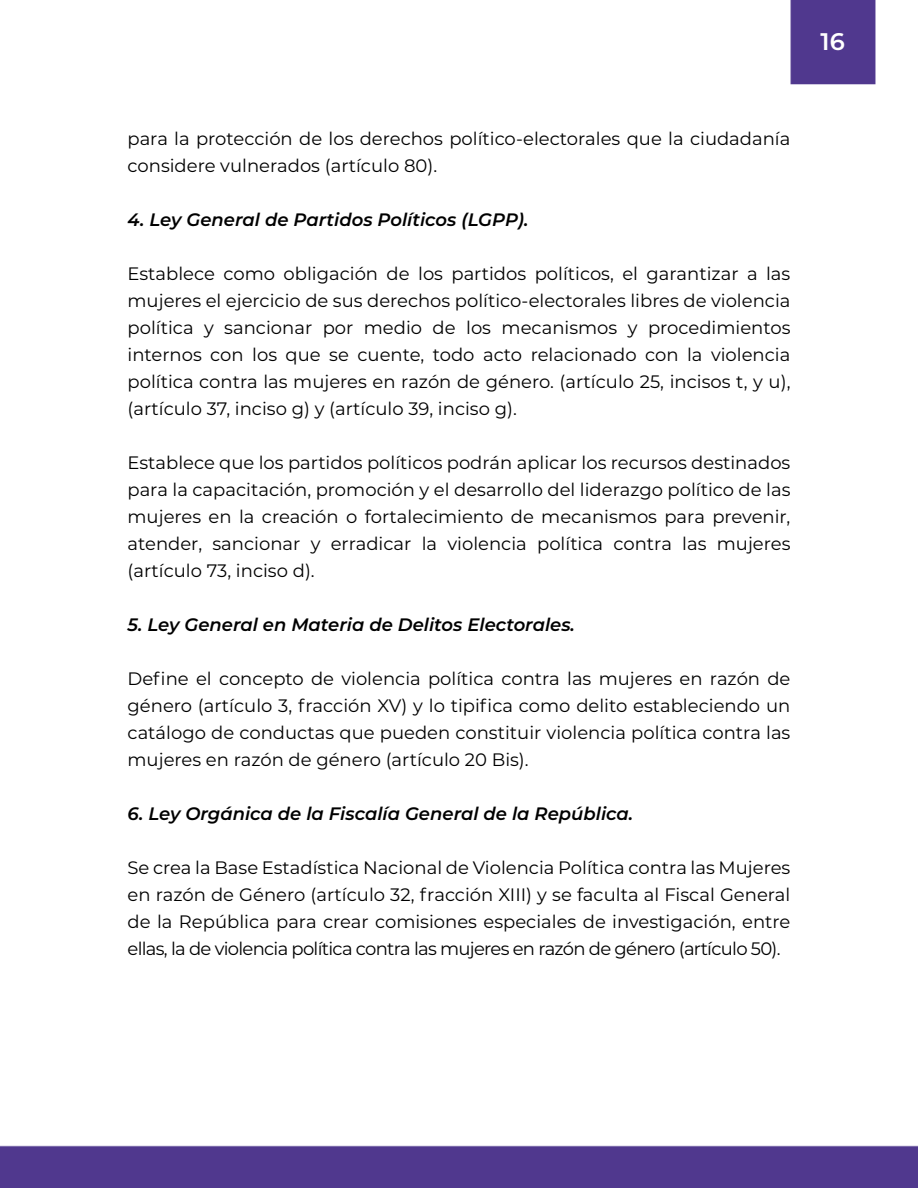
<style>
.page{position:relative;width:918px;height:1188px;background:#fff}
.page>*{position:absolute;margin:0;border:0;box-sizing:border-box;transform-origin:0 0}
.t1{font:600 24px "Montserrat";color:#fff}
.t2{font:18px/27px "Montserrat";color:#000;text-align:justify}
.t3{font:italic 600 18px "Montserrat";color:#000}
</style>
<div class="page">
<img style="left:0;top:0;width:918px;height:1188px">
<h1 class="t1" style="left:821px;top:24px;width:26px">16</h1>
<p class="t2" style="left:128px;top:124px;width:664px">para la protección de los derechos político-electorales que la ciudadanía considere vulnerados (artículo 80).</p>
<p class="t3" style="left:128px;top:207px;width:403px">4. Ley General de Partidos Políticos (LGPP).</p>
<p class="t2" style="left:128px;top:259px;width:664px">Establece como obligación de los partidos políticos, el garantizar a las mujeres el ejercicio de sus derechos político-electorales libres de violencia política y sancionar por medio de los mecanismos y procedimientos internos con los que se cuente, todo acto relacionado con la violencia política contra las mujeres en razón de género. (artículo 25, incisos t, y u), (artículo 37, inciso g) y (artículo 39, inciso g).</p>
<p class="t2" style="left:128px;top:448px;width:664px">Establece que los partidos políticos podrán aplicar los recursos destinados para la capacitación, promoción y el desarrollo del liderazgo político de las mujeres en la creación o fortalecimiento de mecanismos para prevenir, atender, sancionar y erradicar la violencia política contra las mujeres (artículo 73, inciso d).</p>
<p class="t3" style="left:128px;top:612px;width:449px">5. Ley General en Materia de Delitos Electorales.</p>
<p class="t2" style="left:128px;top:664px;width:664px">Define el concepto de violencia política contra las mujeres en razón de género (artículo 3, fracción XV) y lo tipifica como delito estableciendo un catálogo de conductas que pueden constituir violencia política contra las mujeres en razón de género (artículo 20 Bis).</p>
<p class="t3" style="left:128px;top:801px;width:507px">6. Ley Orgánica de la Fiscalía General de la República.</p>
<p class="t2" style="left:128px;top:853px;width:664px">Se crea la Base Estadística Nacional de Violencia Política contra las Mujeres en razón de Género (artículo 32, fracción XIII) y se faculta al Fiscal General de la República para crear comisiones especiales de investigación, entre ellas, la de violencia política contra las mujeres en razón de género (artículo 50).</p>
</div>
